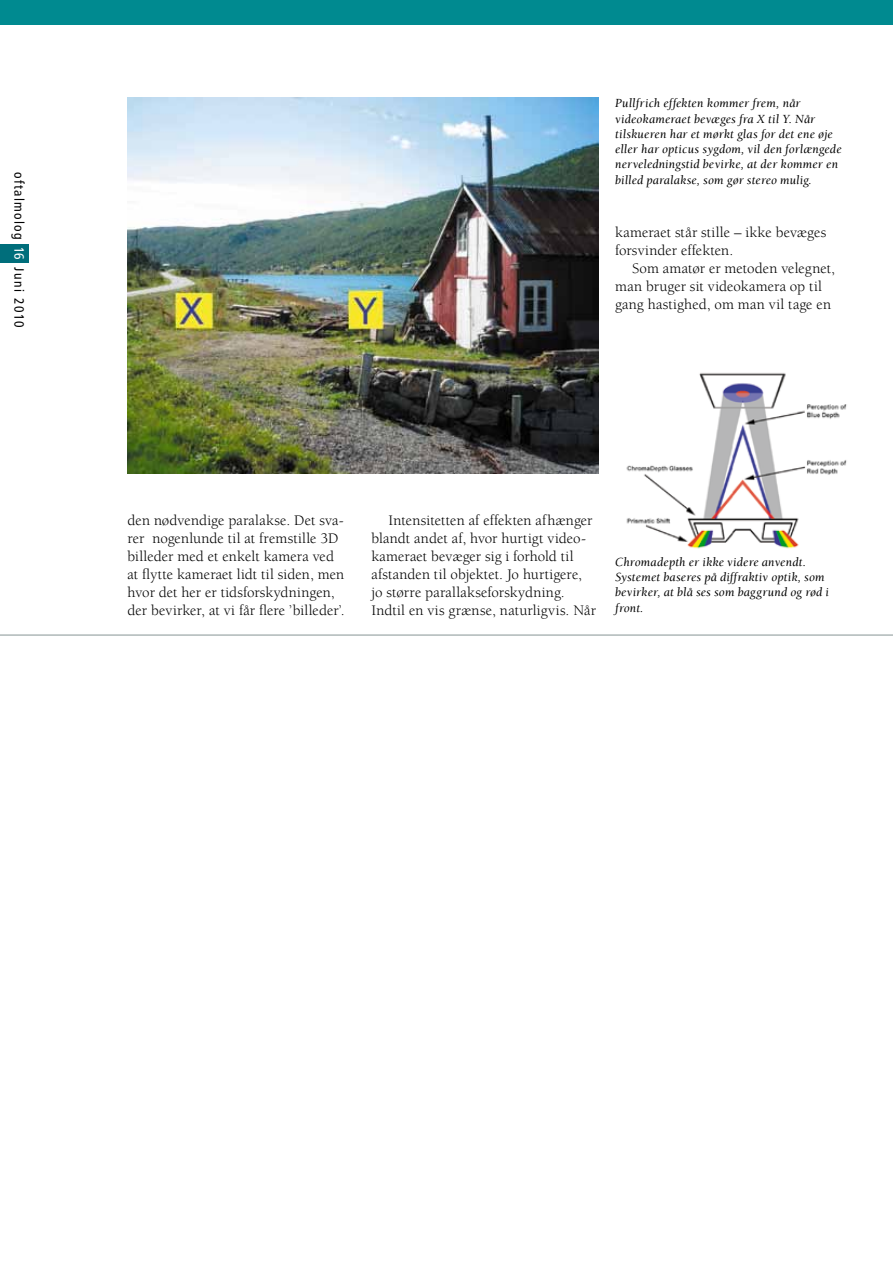
<style>
.page{position:relative;width:893px;height:1263px;background:#fff}
.page>*{position:absolute;margin:0;border:0;box-sizing:border-box;transform-origin:0 0}
.t1{font:15px/18px "Berkeley";letter-spacing:.005em;color:#000}
.t2{font:condensed 13.5px "Frutiger";letter-spacing:.1em;color:#000}
.t3{font:italic 12.75px/15.3px "Berkeley";letter-spacing:.015em;color:#000}
.s1{color:#fff}
</style>
<div class="page">
<div style="left:0;top:244px;width:29px;height:19px;background:#006e7b"></div>
<div style="left:0;top:0;width:893px;height:25px;background:#008a90"></div>
<hr style="left:0;top:634px;width:893px;height:2px;background:#afb8b8">
<img style="left:626px;top:373px;width:221px;height:176px">
<img style="left:128px;top:98px;width:470px;height:376px">
<p class="t2" style="left:27px;top:172px;width:157px;rotate:90deg">oftalmolog <span class="s1">16</span> Juni 2010</p>
<p class="t3" style="left:615px;top:96px;width:228px">Pullfrich effekten kommer frem, når videokameraet bevæges fra X til Y. Når tilskueren har et mørkt glas for det ene øje eller har opticus sygdom, vil den forlængede nerveledningstid bevirke, at der kommer en billed paralakse, som gør stereo mulig.</p>
<p class="t1" style="left:615px;top:224px;width:213px">kameraet står stille – ikke bevæges forsvinder effekten.</p>
<p class="t1" style="left:615px;top:260px;width:221px;text-indent:17px">Som amatør er metoden velegnet, man bruger sit videokamera op til gang hastighed, om man vil tage en</p>
<p class="t1" style="left:128px;top:512px;width:219px">den nødvendige paralakse. Det sva&shy;rer nogenlunde til at fremstille 3D billeder med et enkelt kamera ved at flytte kameraet lidt til siden, men hvor det her er tidsforskydningen, der bevirker, at vi får flere ’billeder’.</p>
<p class="t1" style="left:371px;top:512px;width:226px;text-indent:17px">Intensitetten af effekten afhænger blandt andet af, hvor hurtigt video&shy;kameraet bevæger sig i forhold til afstanden til objektet. Jo hurtigere, jo større parallakseforskydning.<br>Indtil en vis grænse, naturligvis. Når</p>
<p class="t3" style="left:615px;top:554px;width:215px">Chromadepth er ikke videre anvendt.<br>Systemet baseres på diffraktiv optik, som bevirker, at blå ses som baggrund og rød i front.</p>
</div>
